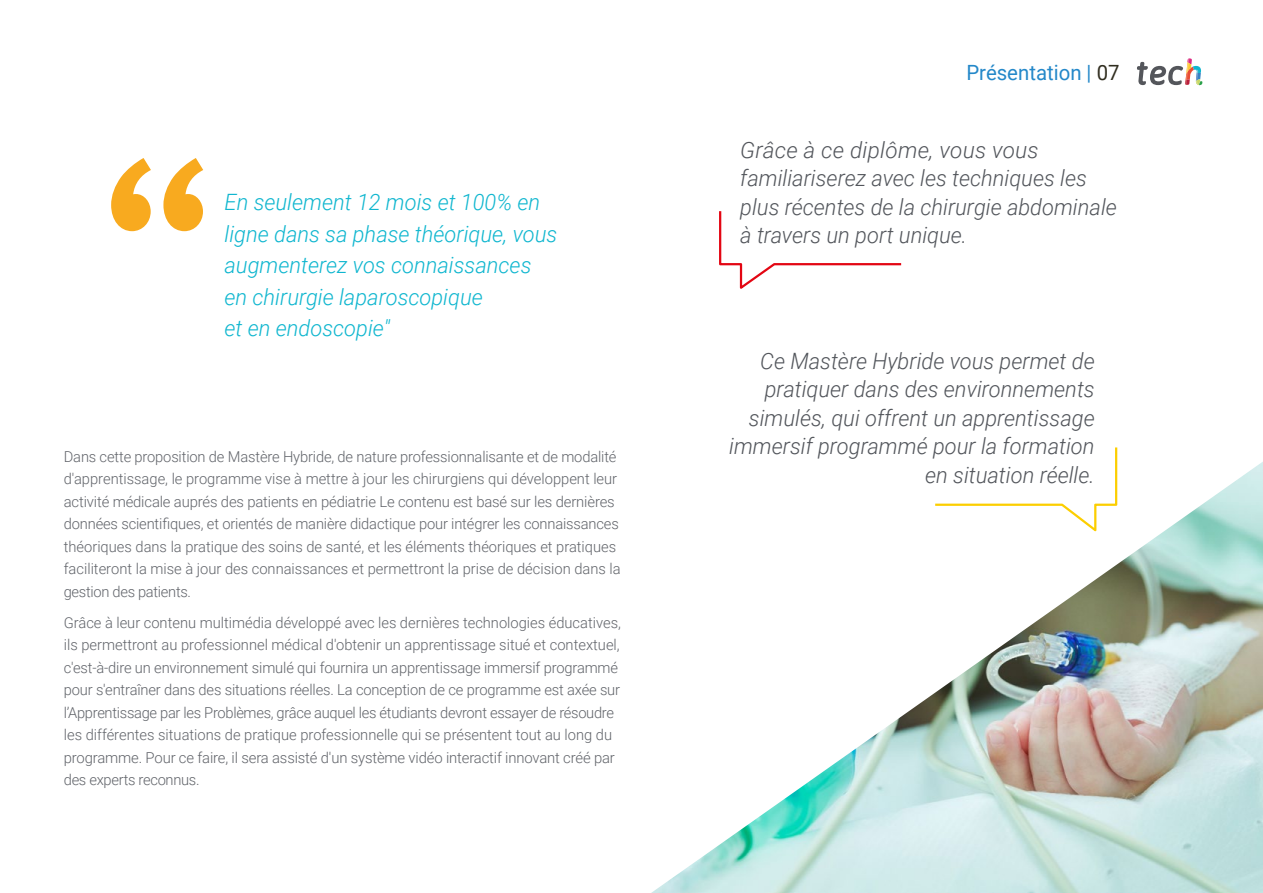
<style>
.page{position:relative;width:1263px;height:893px;background:#fff}
.page>*{position:absolute;margin:0;border:0;box-sizing:border-box;transform-origin:0 0}
.t1{font:italic 300 22.5px/28.5px "Roboto";color:#52555b;text-align:right}
.t2{font:italic 300 22.5px/31.5px "Roboto";color:#0fb6cf}
.t3{font:21px "Roboto";color:#2488c9}
.t4{font:300 15px/22.5px "Roboto";letter-spacing:-.01em;color:#61646a}
.s1{color:#312e20}
</style>
<div class="page">
<svg style="left:1137px;top:58px;width:65px;height:28px"></svg>
<svg style="left:111px;top:158px;width:92px;height:73px"></svg>
<svg style="left:719px;top:211px;width:183px;height:78px"></svg>
<img style="left:651px;top:461px;width:612px;height:432px">
<h1 class="t2" style="left:225px;top:186px;width:334px">En seulement 12 mois et 100% en ligne dans sa phase théorique, vous augmenterez vos connaissances en chirurgie laparoscopique<br>et en endoscopie"</h1>
<p class="t4" style="left:64px;top:444px;width:558px">Dans cette proposition de Mastère Hybride, de nature professionnalisante et de modalité d'apprentissage, le programme vise à mettre à jour les chirurgiens qui développent leur activité médicale auprés des patients en pédiatrie Le contenu est basé sur les dernières données scientifiques, et orientés de manière didactique pour intégrer les connaissances théoriques dans la pratique des soins de santé, et les éléments théoriques et pratiques faciliteront la mise à jour des connaissances et permettront la prise de décision dans la gestion des patients.</p>
<p class="t4" style="left:64px;top:610px;width:559px">Grâce à leur contenu multimédia développé avec les dernières technologies éducatives, ils permettront au professionnel médical d'obtenir un apprentissage situé et contextuel, c'est-à-dire un environnement simulé qui fournira un apprentissage immersif programmé pour s'entraîner dans des situations réelles. La conception de ce programme est axée sur l’Apprentissage par les Problèmes, grâce auquel les étudiants devront essayer de résoudre les différentes situations de pratique professionnelle qui se présentent tout au long du programme. Pour ce faire, il sera assisté d'un système vidéo interactif innovant créé par des experts reconnus.</p>
<h2 class="t3" style="left:966px;top:57px;width:155px">Présentation | <span class="s1">07</span></h2>
<h1 class="t1" style="left:740px;top:135px;width:378px;text-align:left">Grâce à ce diplôme, vous vous familiariserez avec les techniques les plus récentes de la chirurgie abdominale à travers un port unique.</h1>
<h1 class="t1" style="left:729px;top:346px;width:367px">Ce Mastère Hybride vous permet de pratiquer dans des environnements simulés, qui offrent un apprentissage immersif programmé pour la formation en situation réelle.</h1>
</div>
